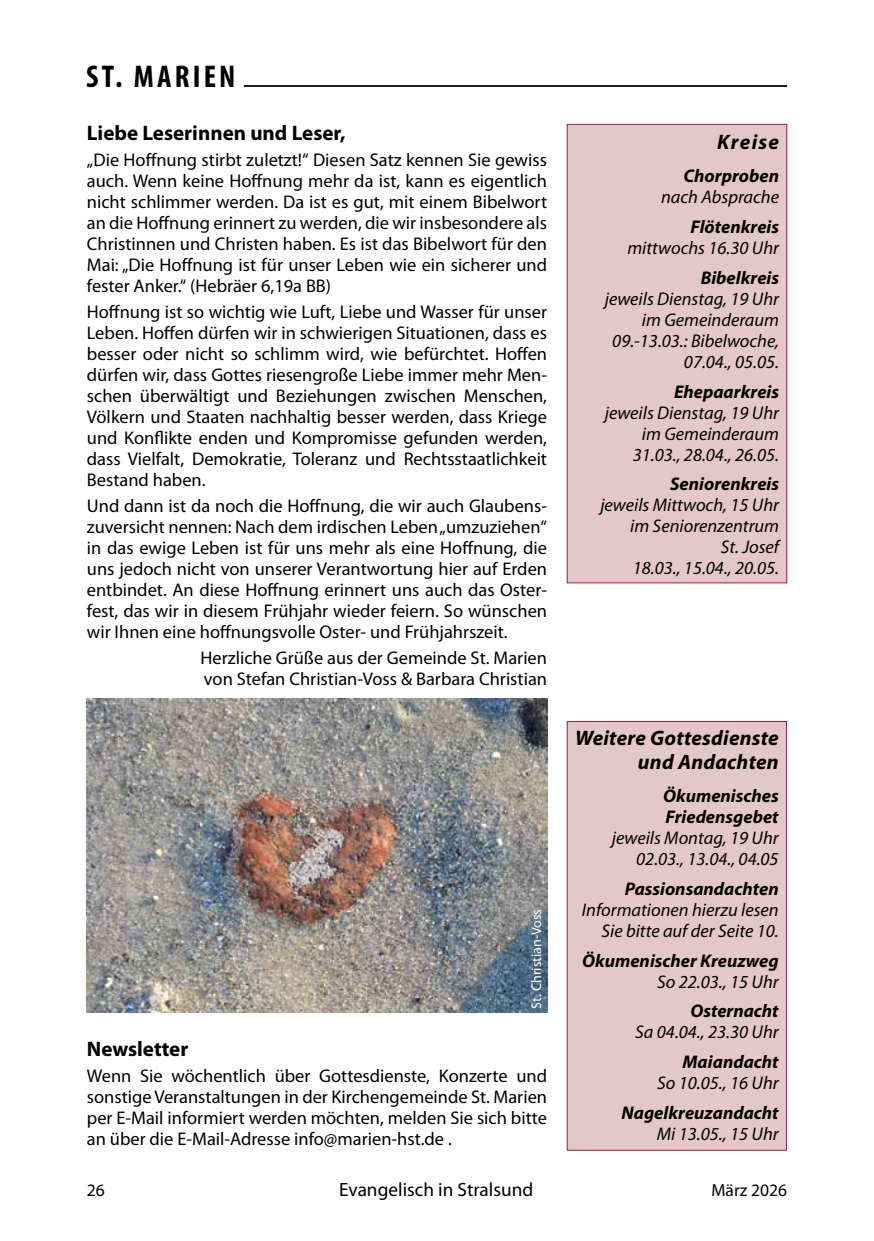
<style>
.page{position:relative;width:874px;height:1241px;background:#fff}
.page>*{position:absolute;margin:0;border:0;box-sizing:border-box;transform-origin:0 0}
.t1{font:700 condensed 31.5px "Myriad Pro";letter-spacing:.1em;color:#000}
.t2{font:italic 700 21px/23.6px "Myriad Pro";letter-spacing:.01em;color:#000;text-align:right}
.t3{font:700 21px "Myriad Pro";color:#000}
.t4{font:19.25px "Myriad Pro";color:#000}
.t5{font:18.38px/21px "Myriad Pro";color:#000;text-align:justify}
.t6{font:italic 18.38px/21px "Myriad Pro";color:#000;text-align:right}
.t7{font:italic 700 18.38px/21px "Myriad Pro";color:#000}
.t8{font:17.5px "Myriad Pro";color:#000}
.t9{font:14px "Myriad Pro";color:#fff}
</style>
<div class="page">
<hr style="left:244px;top:85px;width:542px;height:2px;background:#000">
<div style="left:567px;top:124px;width:219px;height:458px;background:#e3c7ca"></div>
<div style="left:566px;top:124px;width:220px;height:459px;border:1px solid #971e43"></div>
<div style="left:567px;top:721px;width:219px;height:428px;background:#e3c7ca"></div>
<div style="left:566px;top:721px;width:220px;height:429px;border:1px solid #971e43"></div>
<img style="left:87px;top:698px;width:459px;height:314px">
<h1 class="t1" style="left:86px;top:59px;width:151px">ST. MARIEN</h1>
<p class="t3" style="left:87px;top:121px;width:260px">Liebe Leserinnen und Leser,</p>
<p class="t5" style="left:87px;top:149px;width:461px">„Die Hoffnung stirbt zuletzt!“ Diesen Satz kennen Sie gewiss auch. Wenn keine Hoffnung mehr da ist, kann es eigentlich nicht schlimmer werden. Da ist es gut, mit einem Bibelwort an die Hoffnung erinnert zu werden, die wir insbesondere als Christinnen und Christen haben. Es ist das Bibelwort für den Mai: „Die Hoffnung ist für unser Leben wie ein sicherer und fester Anker.“ (Hebräer 6,19a BB)</p>
<p class="t5" style="left:87px;top:301px;width:461px">Hoffnung ist so wichtig wie Luft, Liebe und Wasser für unser Leben. Hoffen dürfen wir in schwierigen Situationen, dass es besser oder nicht so schlimm wird, wie befürchtet. Hoffen dürfen wir, dass Gottes riesengroße Liebe immer mehr Men&shy;schen überwältigt und Beziehungen zwischen Menschen, Völkern und Staaten nachhaltig besser werden, dass Kriege und Konflikte enden und Kompromisse gefunden werden, dass Vielfalt, Demokratie, Toleranz und Rechtsstaatlichkeit Bestand haben.</p>
<p class="t5" style="left:87px;top:495px;width:461px">Und dann ist da noch die Hoffnung, die wir auch Glaubens&shy;zuversicht nennen: Nach dem irdischen Leben „umzuziehen“ in das ewige Leben ist für uns mehr als eine Hoffnung, die uns jedoch nicht von unserer Verantwortung hier auf Erden entbindet. An diese Hoffnung erinnert uns auch das Oster&shy;fest, das wir in diesem Frühjahr wieder feiern. So wünschen wir Ihnen eine hoffnungsvolle Oster- und Frühjahrszeit.</p>
<p class="t5" style="left:200px;top:647px;width:348px">Herzliche Grüße aus der Gemeinde St. Marien von Stefan Christian-Voss &amp; Barbara Christian</p>
<p class="t9" style="left:528px;top:1008px;width:101px;rotate:-90deg">St. Christian-Voss</p>
<p class="t3" style="left:87px;top:1036px;width:103px">Newsletter</p>
<p class="t5" style="left:87px;top:1065px;width:461px">Wenn Sie wöchentlich über Gottesdienste, Konzerte und sonstige Veranstaltungen in der Kirchengemeinde St. Marien per E-Mail informiert werden möchten, melden Sie sich bitte an über die E-Mail-Adresse info@marien-hst.de .</p>
<p class="t2" style="left:716px;top:130px;width:63px">Kreise</p>
<p class="t7" style="left:683px;top:166px;width:97px">Chorproben</p>
<p class="t6" style="left:660px;top:187px;width:119px">nach Absprache</p>
<p class="t7" style="left:690px;top:216px;width:90px">Flötenkreis</p>
<p class="t6" style="left:627px;top:238px;width:153px">mittwochs 16.30 Uhr</p>
<p class="t7" style="left:700px;top:267px;width:80px">Bibelkreis</p>
<p class="t6" style="left:604px;top:288px;width:175px">jeweils Dienstag, 19 Uhr im Gemeinderaum<br>09.-13.03.: Bibelwoche,<br>07.04., 05.05.</p>
<p class="t7" style="left:673px;top:381px;width:106px">Ehepaarkreis</p>
<p class="t6" style="left:604px;top:402px;width:175px">jeweils Dienstag, 19 Uhr im Gemeinderaum<br>31.03., 28.04., 26.05.</p>
<p class="t7" style="left:669px;top:474px;width:110px">Seniorenkreis</p>
<p class="t6" style="left:600px;top:495px;width:180px">jeweils Mittwoch, 15 Uhr im Seniorenzentrum<br>St. Josef<br>18.03., 15.04., 20.05.</p>
<p class="t2" style="left:575px;top:726px;width:205px">Weitere Gottesdienste und Andachten</p>
<p class="t7" style="left:663px;top:785px;width:117px">Ökumenisches<br>Friedensgebet</p>
<p class="t6" style="left:611px;top:827px;width:168px">jeweils Montag, 19 Uhr<br>02.03., 13.04., 04.05</p>
<p class="t7" style="left:624px;top:878px;width:155px">Passionsandachten</p>
<p class="t6" style="left:581px;top:899px;width:198px">Informationen hierzu lesen<br>Sie bitte auf der Seite 10.</p>
<p class="t7" style="left:582px;top:950px;width:198px">Ökumenischer Kreuzweg</p>
<p class="t6" style="left:656px;top:971px;width:123px">So 22.03., 15 Uhr</p>
<p class="t7" style="left:690px;top:1000px;width:90px">Osternacht</p>
<p class="t6" style="left:635px;top:1021px;width:145px">Sa 04.04., 23.30 Uhr</p>
<p class="t7" style="left:682px;top:1051px;width:98px">Maiandacht</p>
<p class="t6" style="left:656px;top:1072px;width:123px">So 10.05., 16 Uhr</p>
<p class="t7" style="left:621px;top:1102px;width:158px">Nagelkreuzandacht</p>
<p class="t6" style="left:656px;top:1123px;width:123px">Mi 13.05., 15 Uhr</p>
<p class="t8" style="left:87px;top:1180px;width:19px">26</p>
<p class="t4" style="left:339px;top:1178px;width:195px">Evangelisch in Stralsund</p>
<p class="t8" style="left:711px;top:1180px;width:77px">März 2026</p>
</div>
